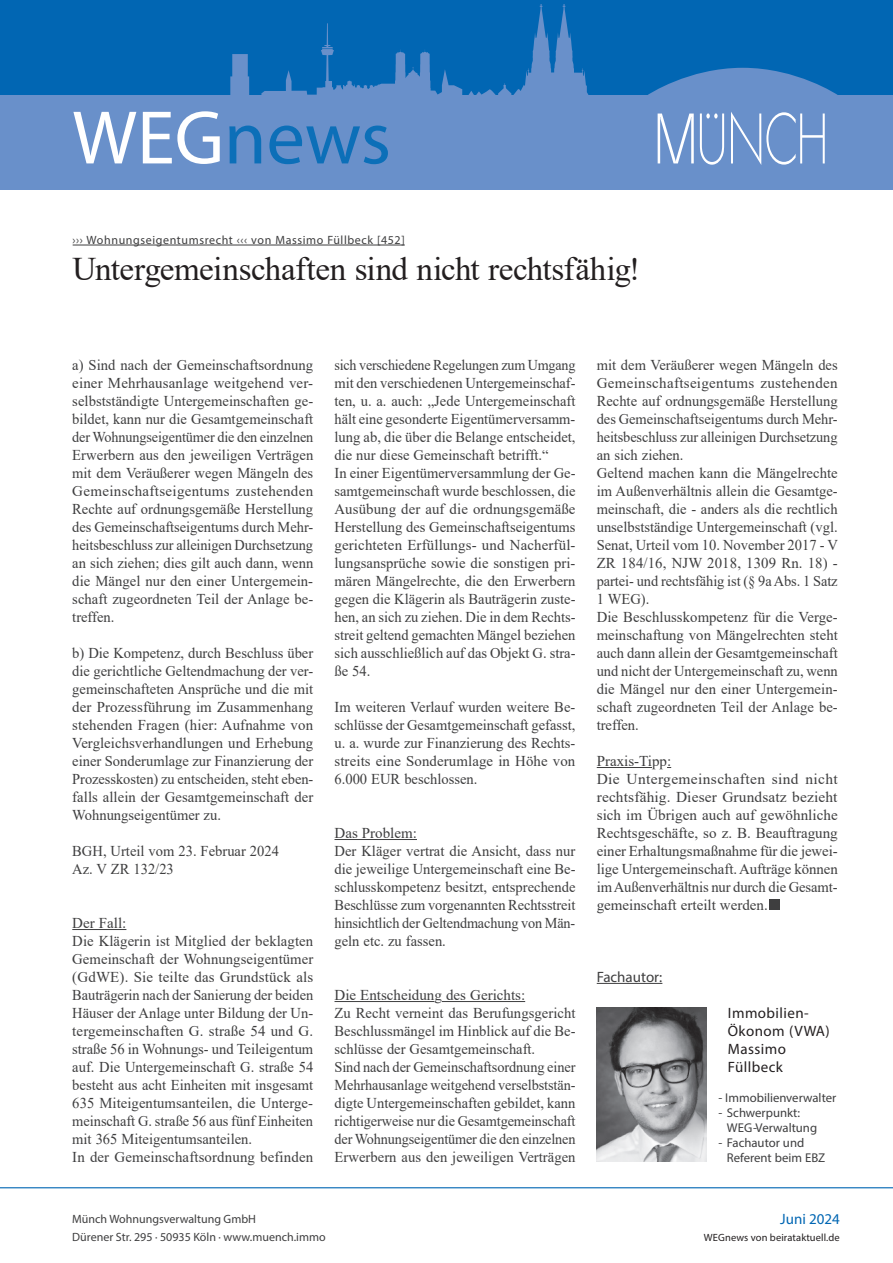
<style>
.page{position:relative;width:893px;height:1263px;background:#fff}
.page>*{position:absolute;margin:0;border:0;box-sizing:border-box;transform-origin:0 0}
.t1{font:76.5px "Myriad Pro";color:#0c6fb8}
.t2{font:33px "Times New Roman";letter-spacing:-.015em;color:#231f20}
.t3{font:15px/18px "Times New Roman";color:#3e3e3f}
.t4{font:15px/18px "Times New Roman";color:#3e3e3f;scale:.94 1}
.t5{font:15px/18px "Myriad Pro";letter-spacing:.03em;color:#231f20}
.t6{font:15px "Myriad Pro";color:#3e3e3f}
.t7{font:15px "Myriad Pro";color:#0166b3}
.t8{font:12.75px/15px "Myriad Pro";color:#3e3e3f}
.t9{font:12px "Myriad Pro";color:#3e3e3f}
.t10{font:12px "Myriad Pro";letter-spacing:.05em;color:#3e3e3f}
.t11{font:10.5px "Myriad Pro";letter-spacing:.01em;color:#231f20}
.s1{color:#fff}
</style>
<div class="page">
<div style="left:0;top:95px;width:893px;height:95px;background:#6990ca"></div>
<hr style="left:0;top:1187px;width:893px;height:1px;background:#0166b3">
<div style="left:0;top:0;width:893px;height:95px;background:#0166b3"></div>
<svg style="left:221px;top:4px;width:372px;height:141px"></svg>
<svg style="left:648px;top:68px;width:189px;height:122px;background:#6b94cc"></svg>
<img style="left:597px;top:1007px;width:110px;height:155px">
<hr style="left:597px;top:983px;width:65px;height:1px;background:#3e3e3f">
<hr style="left:72px;top:929px;width:54px;height:1px;background:#3e3e3f">
<hr style="left:334px;top:839px;width:83px;height:1px;background:#3e3e3f">
<hr style="left:334px;top:1001px;width:100px;height:1px;background:#3e3e3f">
<hr style="left:442px;top:1001px;width:83px;height:1px;background:#3e3e3f">
<hr style="left:73px;top:245px;width:332px;height:1px;background:#3e3e3f">
<hr style="left:597px;top:767px;width:55px;height:1px;background:#3e3e3f">
<div style="left:769px;top:899px;width:11px;height:11px;background:#3e3e3f"></div>
<h1 class="t1" style="left:72px;top:91px;width:320px"><span class="s1">WEG</span>news</h1>
<p class="t10" style="left:73px;top:232px;width:334px">››› Wohnungseigentumsrecht ‹‹‹ von Massimo Füllbeck [452]</p>
<h2 class="t2" style="left:72px;top:245px;width:569px">Untergemeinschaften sind nicht rechtsfähig!</h2>
<p class="t3" style="left:72px;top:355px;width:243px;text-align:justify">a) Sind nach der Gemeinschaftsordnung einer Mehrhausanlage weitgehend ver&shy;selbstständigte Untergemeinschaften ge&shy;bildet, kann nur die Gesamtgemeinschaft der Wohnungseigentümer die den einzelnen Erwerbern aus den jeweiligen Verträgen mit dem Veräußerer wegen Mängeln des Gemeinschaftseigentums zustehenden Rechte auf ordnungsgemäße Herstellung des Gemeinschaftseigentums durch Mehr&shy;heitsbeschluss zur alleinigen Durchsetzung an sich ziehen; dies gilt auch dann, wenn die Mängel nur den einer Untergemein&shy;schaft zugeordneten Teil der Anlage be&shy;treffen.</p>
<p class="t3" style="left:72px;top:643px;width:243px;text-align:justify">b) Die Kompetenz, durch Beschluss über die gerichtliche Geltendmachung der ver&shy;gemeinschafteten Ansprüche und die mit der Prozessführung im Zusammenhang stehenden Fragen (hier: Aufnahme von Vergleichsverhandlungen und Erhebung einer Sonderumlage zur Finanzierung der Prozesskosten) zu entscheiden, steht eben&shy;falls allein der Gesamtgemeinschaft der Wohnungseigentümer zu.</p>
<p class="t3" style="left:72px;top:841px;width:208px">BGH, Urteil vom 23. Februar 2024<br>Az. V ZR 132/23</p>
<p class="t3" style="left:72px;top:913px;width:243px">Der Fall:<br>Die Klägerin ist Mitglied der beklagten Gemeinschaft der Wohnungseigentümer (GdWE). Sie teilte das Grundstück als Bauträgerin nach der Sanierung der beiden Häuser der Anlage unter Bildung der Un&shy;tergemeinschaften G. straße 54 und G. straße 56 in Wohnungs- und Teileigentum auf. Die Untergemeinschaft G. straße 54 besteht aus acht Einheiten mit insgesamt 635 Miteigentumsanteilen, die Unterge&shy;meinschaft G. straße 56 aus fünf Einheiten mit 365 Miteigentumsanteilen.<br>In der Gemeinschaftsordnung befinden</p>
<p class="t4" style="left:334px;top:355px;width:258px">sich verschiedene Regelungen zum Umgang mit den verschiedenen Untergemeinschaf&shy;ten, u. a. auch: „Jede Untergemeinschaft hält eine gesonderte Eigentümerversamm&shy;lung ab, die über die Belange entscheidet, die nur diese Gemeinschaft betrifft.“<br>In einer Eigentümerversammlung der Ge&shy;samtgemeinschaft wurde beschlossen, die Ausübung der auf die ordnungsgemäße Herstellung des Gemeinschaftseigentums gerichteten Erfüllungs- und Nacherfül&shy;lungsansprüche sowie die sonstigen pri&shy;mären Mängelrechte, die den Erwerbern gegen die Klägerin als Bauträgerin zuste&shy;hen, an sich zu ziehen. Die in dem Rechts&shy;streit geltend gemachten Mängel beziehen sich ausschließlich auf das Objekt G. stra&shy;ße 54.</p>
<p class="t3" style="left:334px;top:697px;width:242px;text-align:justify">Im weiteren Verlauf wurden weitere Be&shy;schlüsse der Gesamtgemeinschaft gefasst, u. a. wurde zur Finanzierung des Rechts&shy;streits eine Sonderumlage in Höhe von 6.000 EUR beschlossen.</p>
<p class="t3" style="left:334px;top:823px;width:243px">Das Problem:<br>Der Kläger vertrat die Ansicht, dass nur die jeweilige Untergemeinschaft eine Be&shy;schlusskompetenz besitzt, entsprechende Beschlüsse zum vorgenannten Rechtsstreit hinsichtlich der Geltendmachung von Män&shy;geln etc. zu fassen.</p>
<p class="t3" style="left:334px;top:985px;width:243px">Die Entscheidung des Gerichts:<br>Zu Recht verneint das Berufungsgericht Beschlussmängel im Hinblick auf die Be&shy;schlüsse der Gesamtgemeinschaft.<br>Sind nach der Gemeinschaftsordnung einer Mehrhausanlage weitgehend verselbststän&shy;digte Untergemeinschaften gebildet, kann richtigerweise nur die Gesamtgemeinschaft der Wohnungseigentümer die den einzelnen Erwerbern aus den jeweiligen Verträgen</p>
<p class="t3" style="left:597px;top:355px;width:243px">mit dem Veräußerer wegen Mängeln des Gemeinschaftseigentums zustehenden Rechte auf ordnungsgemäße Herstellung des Gemeinschaftseigentums durch Mehr&shy;heitsbeschluss zur alleinigen Durchsetzung an sich ziehen.<br>Geltend machen kann die Mängelrechte im Außenverhältnis allein die Gesamtge&shy;meinschaft, die - anders als die rechtlich unselbstständige Untergemeinschaft (vgl.<br>Senat, Urteil vom 10. November 2017 - V ZR 184/16, NJW 2018, 1309 Rn. 18) - partei- und rechtsfähig ist (§ 9a Abs. 1 Satz 1 WEG).<br>Die Beschlusskompetenz für die Verge&shy;meinschaftung von Mängelrechten steht auch dann allein der Gesamtgemeinschaft und nicht der Untergemeinschaft zu, wenn die Mängel nur den einer Untergemein&shy;schaft zugeordneten Teil der Anlage be&shy;treffen.</p>
<p class="t3" style="left:597px;top:751px;width:243px">Praxis-Tipp:<br>Die Untergemeinschaften sind nicht rechtsfähig. Dieser Grundsatz bezieht sich im Übrigen auch auf gewöhnliche Rechtsgeschäfte, so z. B. Beauftragung einer Erhaltungsmaßnahme für die jewei&shy;lige Untergemeinschaft. Aufträge können im Außenverhältnis nur durch die Gesamt&shy;gemeinschaft erteilt werden.</p>
<p class="t6" style="left:597px;top:967px;width:67px">Fachautor:</p>
<p class="t5" style="left:728px;top:1004px;width:103px">Immobilien-<br>Ökonom (VWA)<br>Massimo<br>Füllbeck</p>
<p class="t8" style="left:718px;top:1090px;width:119px">- Immobilienverwalter</p>
<p class="t8" style="left:727px;top:1105px;width:92px;text-indent:-9px">- Schwerpunkt:<br>WEG-Verwaltung</p>
<p class="t8" style="left:727px;top:1135px;width:100px;text-indent:-9px">- Fachautor und<br>Referent beim EBZ</p>
<p class="t9" style="left:72px;top:1212px;width:185px">Münch Wohnungsverwaltung GmbH</p>
<p class="t7" style="left:780px;top:1209px;width:61px">Juni 2024</p>
<p class="t9" style="left:72px;top:1230px;width:255px">Dürener Str. 295 · 50935 Köln · www.muench.immo</p>
<p class="t11" style="left:704px;top:1231px;width:137px">WEGnews von beirataktuell.de</p>
</div>
